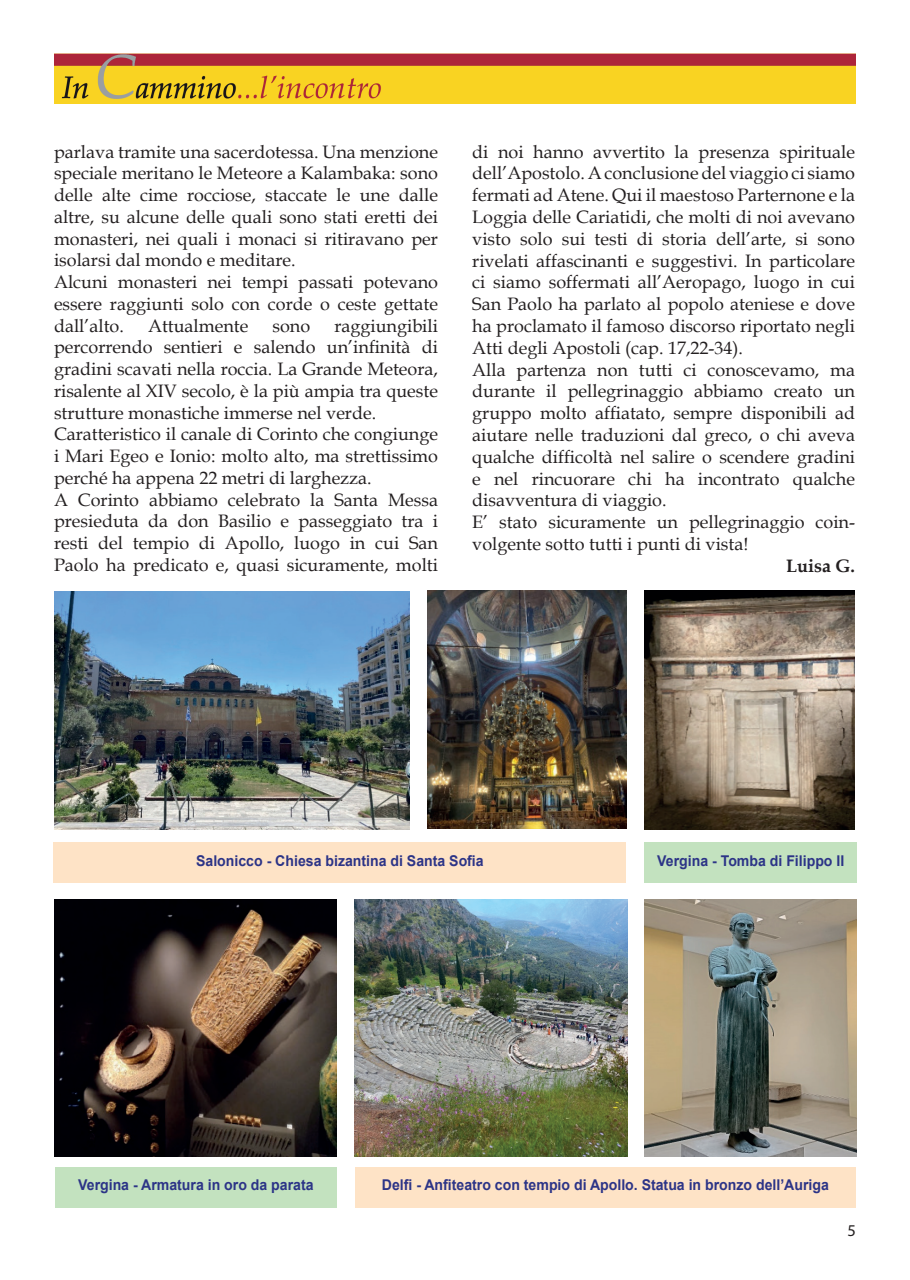
<style>
.page{position:relative;width:910px;height:1280px;background:#fff}
.page>*{position:absolute;margin:0;border:0;box-sizing:border-box;transform-origin:0 0}
.t1{font:18px/21.8px "Book Antiqua";color:#231f20}
.t2{font:700 18px "Book Antiqua";color:#231f20}
.t3{font:16.5px "Myriad Pro";color:#231f20}
.t4{font:700 14.85px "Arial";color:#2c3487;scale:.95 1}
</style>
<div class="page">
<img style="left:54px;top:53px;width:802px;height:51px">
<img style="left:54px;top:591px;width:355px;height:239px">
<img style="left:427px;top:590px;width:199px;height:239px">
<img style="left:645px;top:590px;width:210px;height:240px">
<div style="left:645px;top:842px;width:212px;height:41px;background:#c3e2bf"></div>
<div style="left:54px;top:842px;width:572px;height:41px;background:#fee3c6"></div>
<img style="left:55px;top:899px;width:282px;height:257px">
<img style="left:355px;top:899px;width:272px;height:257px">
<img style="left:645px;top:899px;width:212px;height:257px">
<div style="left:55px;top:1167px;width:282px;height:41px;background:#c3e2bf"></div>
<div style="left:355px;top:1167px;width:501px;height:41px;background:#fee3c6"></div>
<p class="t1" style="left:54px;top:140px;width:386px">parlava tramite una sacerdotessa. Una menzione speciale meritano le Meteore a Kalambaka: sono delle alte cime rocciose, staccate le une dalle altre, su alcune delle quali sono stati eretti dei monasteri, nei quali i monaci si ritiravano per isolarsi dal mondo e meditare.<br>Alcuni monasteri nei tempi passati potevano essere raggiunti solo con corde o ceste gettate dall’alto.</p>
<p class="t1" style="left:54px;top:314px;width:386px;text-indent:280px">raggiungibili percorrendo sentieri e salendo un’infinità di gradini scavati nella roccia. La Grande Meteora, risalente al XIV secolo, è la più ampia tra queste strutture monastiche immerse nel verde.<br>Caratteristico il canale di Corinto che congiunge i Mari Egeo e Ionio: molto alto, ma strettissimo perché ha appena 22 metri di larghezza.<br>A Corinto abbiamo celebrato la Santa Messa presieduta da don Basilio e passeggiato tra i resti del tempio di Apollo, luogo in cui San Paolo ha predicato e, quasi sicuramente, molti</p>
<p class="t1" style="left:148px;top:314px;width:102px">Attualmente</p>
<p class="t1" style="left:272px;top:314px;width:39px">sono</p>
<p class="t1" style="left:472px;top:140px;width:384px">di noi hanno avvertito la presenza spirituale dell’Apostolo. A conclusione del viaggio ci siamo fermati ad Atene. Qui il maestoso Parternone e la Loggia delle Cariatidi, che molti di noi avevano visto solo sui testi di storia dell’arte, si sono rivelati affascinanti e suggestivi. In particolare ci siamo soffermati all’Aeropago, luogo in cui San Paolo ha parlato al popolo ateniese e dove ha proclamato il famoso discorso riportato negli Atti degli Apostoli (cap. 17,22-34).<br>Alla partenza non tutti ci conoscevamo, ma durante il pellegrinaggio abbiamo creato un gruppo molto affiatato, sempre disponibili ad aiutare nelle traduzioni dal greco, o chi aveva qualche difficoltà nel salire o scendere gradini e nel rincuorare chi ha incontrato qualche disavventura di viaggio.<br>E’ stato sicuramente un pellegrinaggio coin&shy;volgente sotto tutti i punti di vista!</p>
<p class="t2" style="left:786px;top:553px;width:70px">Luisa G.</p>
<p class="t4" style="left:196px;top:850px;width:304px">Salonicco - Chiesa bizantina di Santa Sofia</p>
<p class="t4" style="left:657px;top:850px;width:198px">Vergina - Tomba di Filippo II</p>
<p class="t4" style="left:78px;top:1175px;width:249px">Vergina - Armatura in oro da parata</p>
<p class="t4" style="left:382px;top:1175px;width:472px">Delfi - Anfiteatro con tempio di Apollo. Statua in bronzo dell’Auriga</p>
<p class="t3" style="left:847px;top:1221px;width:10px">5</p>
</div>
